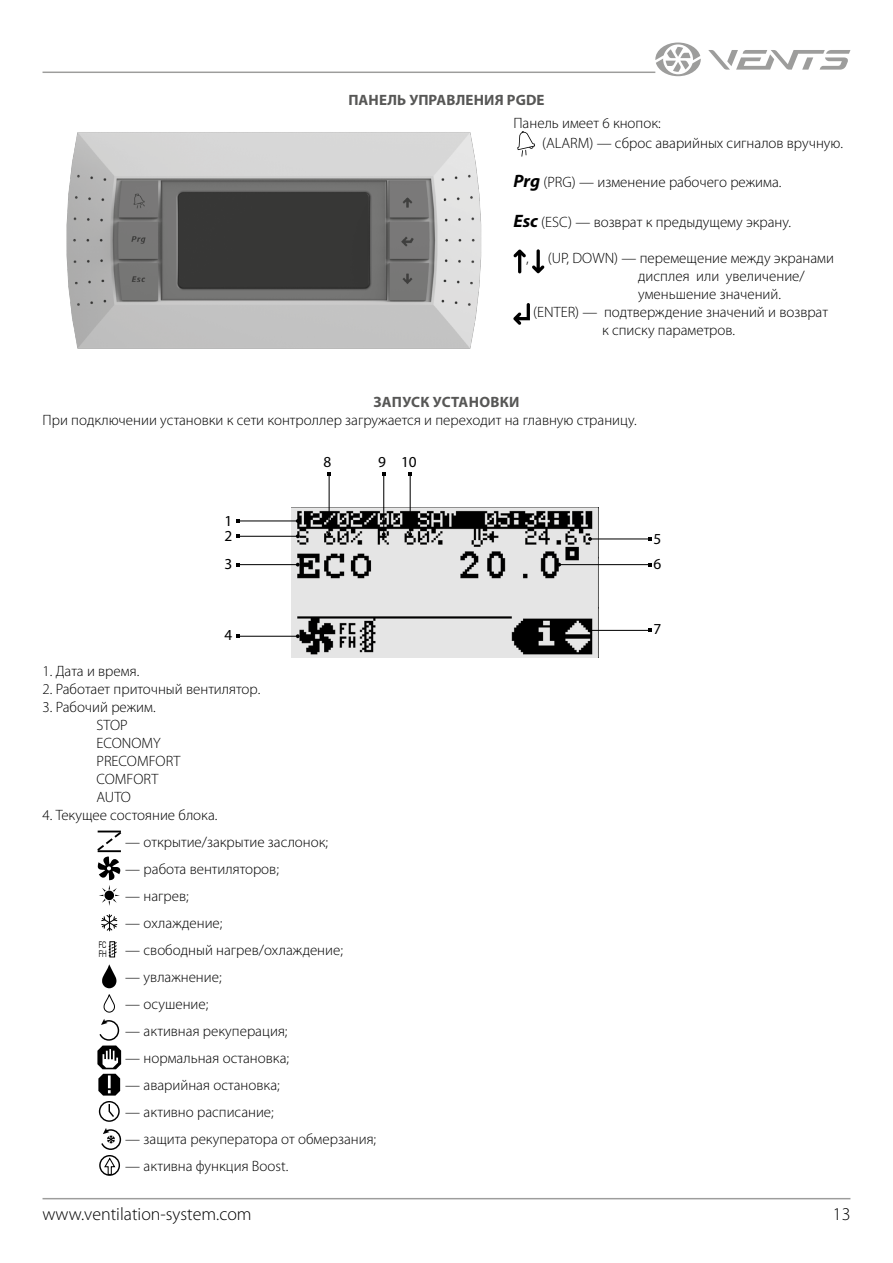
<style>
.page{position:relative;width:893px;height:1263px;background:#fff}
.page>*{position:absolute;margin:0;border:0;box-sizing:border-box;transform-origin:0 0}
.t1{font:300 18px "Myriad Pro";color:#000}
.t2{font:15.3px/25.2px "Myriad Pro";color:#000}
.t3{font:300 15px/18px "Myriad Pro";color:#000}
.t4{font:700 15px "Myriad Pro";letter-spacing:.01em;color:#575756}
.t5{font:8.85px "Europe";color:#000;scale:.69 1}
.s1{font-weight:700;font-style:italic;font-size:18px}
</style>
<div class="page">
<hr style="left:43px;top:1198px;width:807px;height:1px;background:#9d9d9c">
<hr style="left:43px;top:72px;width:612px;height:1px;background:#9d9d9c">
<svg style="left:708px;top:50px;width:142px;height:20px"></svg>
<svg style="left:655px;top:43px;width:46px;height:33px"></svg>
<img style="left:66px;top:132px;width:416px;height:217px">
<svg style="left:517px;top:131px;width:18px;height:26px"></svg>
<svg style="left:513px;top:249px;width:13px;height:24px"></svg>
<svg style="left:532px;top:249px;width:12px;height:24px"></svg>
<svg style="left:513px;top:303px;width:17px;height:22px"></svg>
<img style="left:292px;top:508px;width:306px;height:150px">
<hr style="left:238px;top:520px;width:60px;height:1px;background:#000">
<svg style="left:296px;top:519px;width:4px;height:4px"></svg>
<svg style="left:236px;top:519px;width:4px;height:4px"></svg>
<hr style="left:238px;top:536px;width:60px;height:1px;background:#000">
<svg style="left:296px;top:534px;width:4px;height:4px"></svg>
<hr style="left:238px;top:564px;width:60px;height:1px;background:#000">
<hr style="left:590px;top:538px;width:60px;height:1px;background:#000">
<svg style="left:648px;top:537px;width:4px;height:4px"></svg>
<svg style="left:588px;top:537px;width:4px;height:4px"></svg>
<hr style="left:329px;top:474px;width:1px;height:60px;background:#000">
<svg style="left:327px;top:532px;width:4px;height:4px"></svg>
<hr style="left:383px;top:474px;width:1px;height:60px;background:#000">
<svg style="left:382px;top:532px;width:4px;height:4px"></svg>
<hr style="left:410px;top:474px;width:1px;height:60px;background:#000">
<svg style="left:408px;top:532px;width:4px;height:4px"></svg>
<hr style="left:590px;top:630px;width:60px;height:1px;background:#000">
<svg style="left:588px;top:628px;width:4px;height:4px"></svg>
<hr style="left:559px;top:564px;width:91px;height:1px;background:#000">
<hr style="left:238px;top:636px;width:60px;height:1px;background:#000">
<svg style="left:296px;top:634px;width:4px;height:4px"></svg>
<svg style="left:236px;top:634px;width:4px;height:4px"></svg>
<svg style="left:97px;top:830px;width:25px;height:76px"></svg>
<div style="left:104px;top:890px;width:11px;height:11px;background:#000;border-radius:50%"></div>
<div style="left:103px;top:889px;width:12px;height:12px;border:1px solid #fff;border-radius:50%"></div>
<svg style="left:101px;top:914px;width:17px;height:17px"></svg>
<svg style="left:108px;top:941px;width:9px;height:16px"></svg>
<svg style="left:102px;top:964px;width:14px;height:49px"></svg>
<svg style="left:97px;top:1019px;width:24px;height:76px"></svg>
<div style="left:99px;top:1101px;width:21px;height:21px;border:1px solid #000;border-radius:50%"></div>
<svg style="left:108px;top:1102px;width:7px;height:15px"></svg>
<svg style="left:101px;top:1128px;width:21px;height:22px"></svg>
<div style="left:99px;top:1155px;width:21px;height:21px;border:1px solid #000;border-radius:50%"></div>
<svg style="left:103px;top:1157px;width:13px;height:18px"></svg>
<p class="t4" style="left:348px;top:90px;width:198px">ПАНЕЛЬ УПРАВЛЕНИЯ PGDE</p>
<p class="t3" style="left:542px;top:113px;width:302px;line-height:19.8px;text-indent:-29px">Панель имеет 6 кнопок:<br>(ALARM) — сброс аварийных сигналов вручную.</p>
<p class="t3" style="left:513px;top:174px;width:270px"><span class="s1">Prg</span> (PRG) — изменение рабочего режима.</p>
<p class="t3" style="left:513px;top:213px;width:279px"><span class="s1">Esc</span> (ESC) — возврат к предыдущему экрану.</p>
<p class="t3" style="left:526px;top:249px;width:4px">,</p>
<p class="t3" style="left:548px;top:249px;width:288px">(UP, DOWN) — перемещение между экранами</p>
<p class="t3" style="left:638px;top:267px;width:168px">дисплея или увеличение/</p>
<p class="t3" style="left:638px;top:285px;width:144px">уменьшение значений.</p>
<p class="t3" style="left:533px;top:303px;width:296px">(ENTER) — подтверждение значений и возврат</p>
<p class="t3" style="left:602px;top:321px;width:135px">к списку параметров.</p>
<p class="t4" style="left:373px;top:392px;width:148px">ЗАПУСК УСТАНОВКИ</p>
<p class="t3" style="left:43px;top:411px;width:596px">При подключении установки к сети контроллер загружается и переходит на главную страницу.</p>
<p class="t2" style="left:224px;top:508px;width:9px">1</p>
<p class="t2" style="left:224px;top:523px;width:9px">2</p>
<p class="t2" style="left:224px;top:551px;width:9px">3</p>
<p class="t2" style="left:224px;top:622px;width:9px">4</p>
<p class="t2" style="left:324px;top:449px;width:9px">8</p>
<p class="t2" style="left:378px;top:449px;width:40px">9 10</p>
<p class="t3" style="left:43px;top:662px;width:98px">1. Дата и время.</p>
<p class="t3" style="left:43px;top:680px;width:219px">2. Работает приточный вентилятор.</p>
<p class="t3" style="left:97px;top:698px;width:85px;text-indent:-54px">3. Рабочий режим.<br>STOP<br>ECONOMY<br>PRECOMFORT<br>COMFORT<br>AUTO</p>
<p class="t3" style="left:43px;top:806px;width:177px">4. Текущее состояние блока.</p>
<p class="t3" style="left:125px;top:833px;width:204px">— открытие/закрытие заслонок;</p>
<p class="t3" style="left:125px;top:860px;width:155px">— работа вентиляторов;</p>
<p class="t3" style="left:125px;top:887px;width:65px">— нагрев;</p>
<p class="t3" style="left:125px;top:914px;width:99px">— охлаждение;</p>
<p class="t5" style="left:99px;top:940px;width:12px">FC</p>
<p class="t3" style="left:99px;top:941px;width:246px"><sub>FH</sub> — свободный нагрев/охлаждение;</p>
<p class="t3" style="left:125px;top:968px;width:98px">— увлажнение;</p>
<p class="t3" style="left:125px;top:995px;width:85px">— осушение;</p>
<p class="t3" style="left:125px;top:1022px;width:164px">— активная рекуперация;</p>
<p class="t3" style="left:125px;top:1049px;width:165px">— нормальная остановка;</p>
<p class="t3" style="left:125px;top:1076px;width:156px">— аварийная остановка;</p>
<p class="t3" style="left:125px;top:1103px;width:150px">— активно расписание;</p>
<p class="t3" style="left:125px;top:1130px;width:252px">— защита рекуператора от обмерзания;</p>
<p class="t3" style="left:125px;top:1157px;width:164px">— активна функция Boost.</p>
<p class="t2" style="left:654px;top:526px;width:9px">5<br>6</p>
<p class="t2" style="left:654px;top:615px;width:9px">7</p>
<p class="t1" style="left:43px;top:1204px;width:211px">www.ventilation-system.com</p>
<p class="t1" style="left:833px;top:1204px;width:19px">13</p>
</div>
